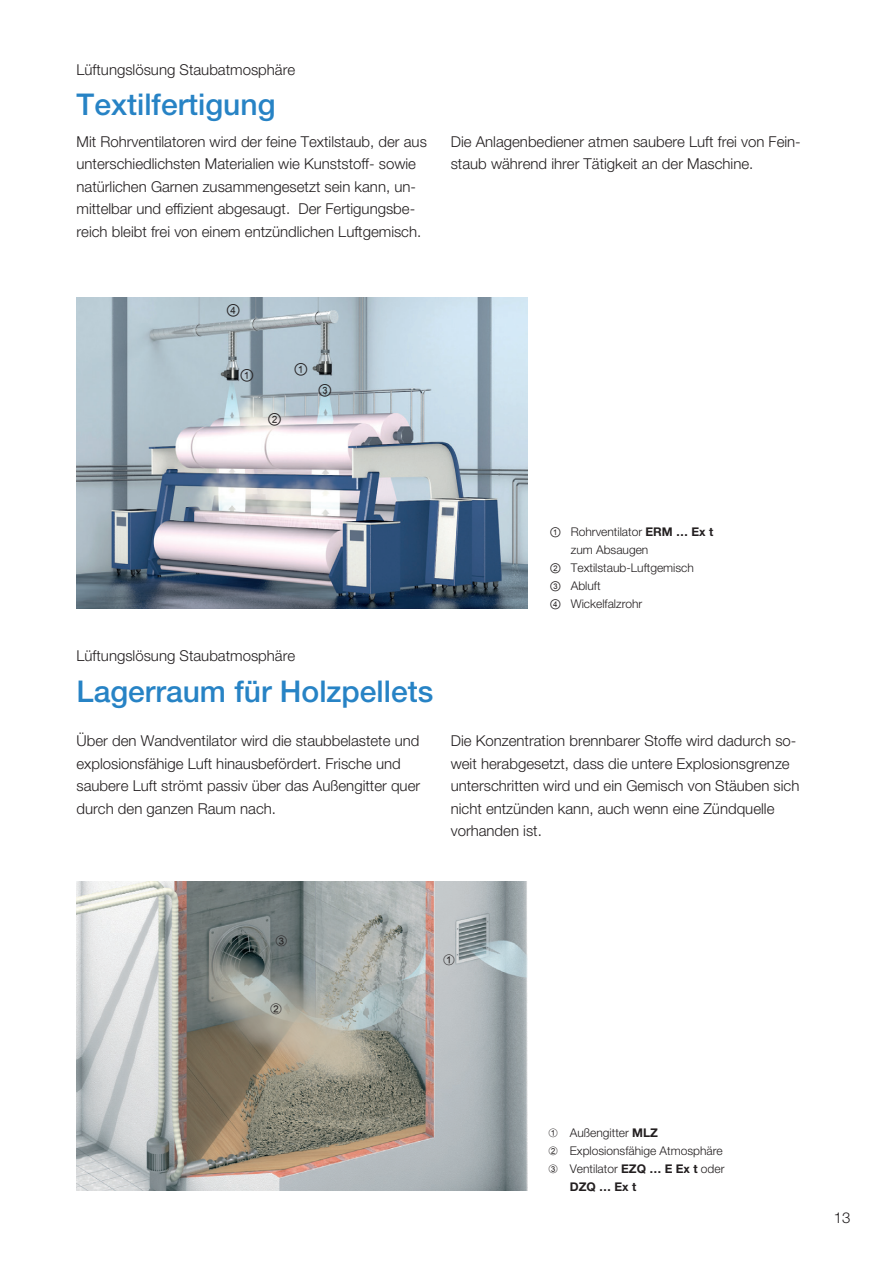
<style>
.page{position:relative;width:893px;height:1263px;background:#fff}
.page>*{position:absolute;margin:0;border:0;box-sizing:border-box;transform-origin:0 0}
.t1{font:500 30px "Helvetica Neue LT Std";color:#2783c5}
.t2{font:300 15px/22.5px "Helvetica Neue LTW1 G";color:#231f20}
.t3{font:15px "Arial Unicode MS";color:#231f20}
.t4{font:300 12px "Helvetica Neue LTW1 G";color:#231f20}
.t5{font:700 12px "Helvetica Neue LTW1 G";color:#231f20}
.s1{font-family:"Arial Unicode MS";font-weight:400}
.s2{font-weight:700}
</style>
<div class="page">
<img style="left:77px;top:298px;width:450px;height:310px">
<img style="left:77px;top:882px;width:450px;height:309px">
<p class="t2" style="left:77px;top:58px;width:220px">Lüftungslösung Staubatmosphäre</p>
<h1 class="t1" style="left:77px;top:86px;width:200px">Textilfertigung</h1>
<p class="t2" style="left:77px;top:130px;width:352px">Mit Rohrventilatoren wird der feine Textilstaub, der aus unterschiedlichsten Materialien wie Kunststoff- sowie natürlichen Garnen zusammengesetzt sein kann, un&shy;mittelbar und effizient abgesaugt. Der Fertigungsbe&shy;reich bleibt frei von einem entzündlichen Luftgemisch.</p>
<p class="t2" style="left:451px;top:130px;width:352px">Die Anlagenbediener atmen saubere Luft frei von Fein&shy;staub während ihrer Tätigkeit an der Maschine.</p>
<p class="t3" style="left:226px;top:299px;width:16px">④</p>
<p class="t3" style="left:240px;top:364px;width:16px">①</p>
<p class="t3" style="left:267px;top:408px;width:16px">②</p>
<p class="t3" style="left:293px;top:357px;width:16px">①</p>
<p class="t3" style="left:317px;top:378px;width:16px">③</p>
<p class="t2" style="left:77px;top:645px;width:220px">Lüftungslösung Staubatmosphäre</p>
<h1 class="t1" style="left:77px;top:673px;width:358px">Lagerraum für Holzpellets</h1>
<p class="t4" style="left:550px;top:524px;width:165px"><span class="s1">①</span> Rohrventilator <span class="s2">ERM … Ex t</span></p>
<p class="t4" style="left:571px;top:542px;width:79px">zum Absaugen</p>
<p class="t4" style="left:550px;top:560px;width:146px"><span class="s1">②</span> Textilstaub-Luftgemisch</p>
<p class="t4" style="left:550px;top:578px;width:53px"><span class="s1">③</span> Abluft</p>
<p class="t4" style="left:550px;top:596px;width:94px"><span class="s1">④</span> Wickelfalzrohr</p>
<p class="t2" style="left:77px;top:729px;width:345px">Über den Wandventilator wird die staubbelastete und explosionsfähige Luft hinausbefördert. Frische und saubere Luft strömt passiv über das Außengitter quer durch den ganzen Raum nach.</p>
<p class="t2" style="left:451px;top:729px;width:350px">Die Konzentration brennbarer Stoffe wird dadurch so&shy;weit herabgesetzt, dass die untere Explosionsgrenze unterschritten wird und ein Gemisch von Stäuben sich nicht entzünden kann, auch wenn eine Zündquelle vorhanden ist.</p>
<p class="t3" style="left:276px;top:930px;width:13px">➂</p>
<p class="t3" style="left:270px;top:998px;width:13px">➁</p>
<p class="t3" style="left:443px;top:949px;width:13px">➀</p>
<p class="t4" style="left:549px;top:1125px;width:111px"><span class="s1">➀</span> Außengitter <span class="s2">MLZ</span></p>
<p class="t4" style="left:549px;top:1143px;width:176px"><span class="s1">➁</span> Explosionsfähige Atmosphäre</p>
<p class="t4" style="left:549px;top:1161px;width:177px"><span class="s1">➂</span> Ventilator <span class="s2">EZQ … E Ex t</span> oder</p>
<p class="t5" style="left:570px;top:1179px;width:68px">DZQ … Ex t</p>
<p class="t2" style="left:834px;top:1206px;width:18px">13</p>
</div>
